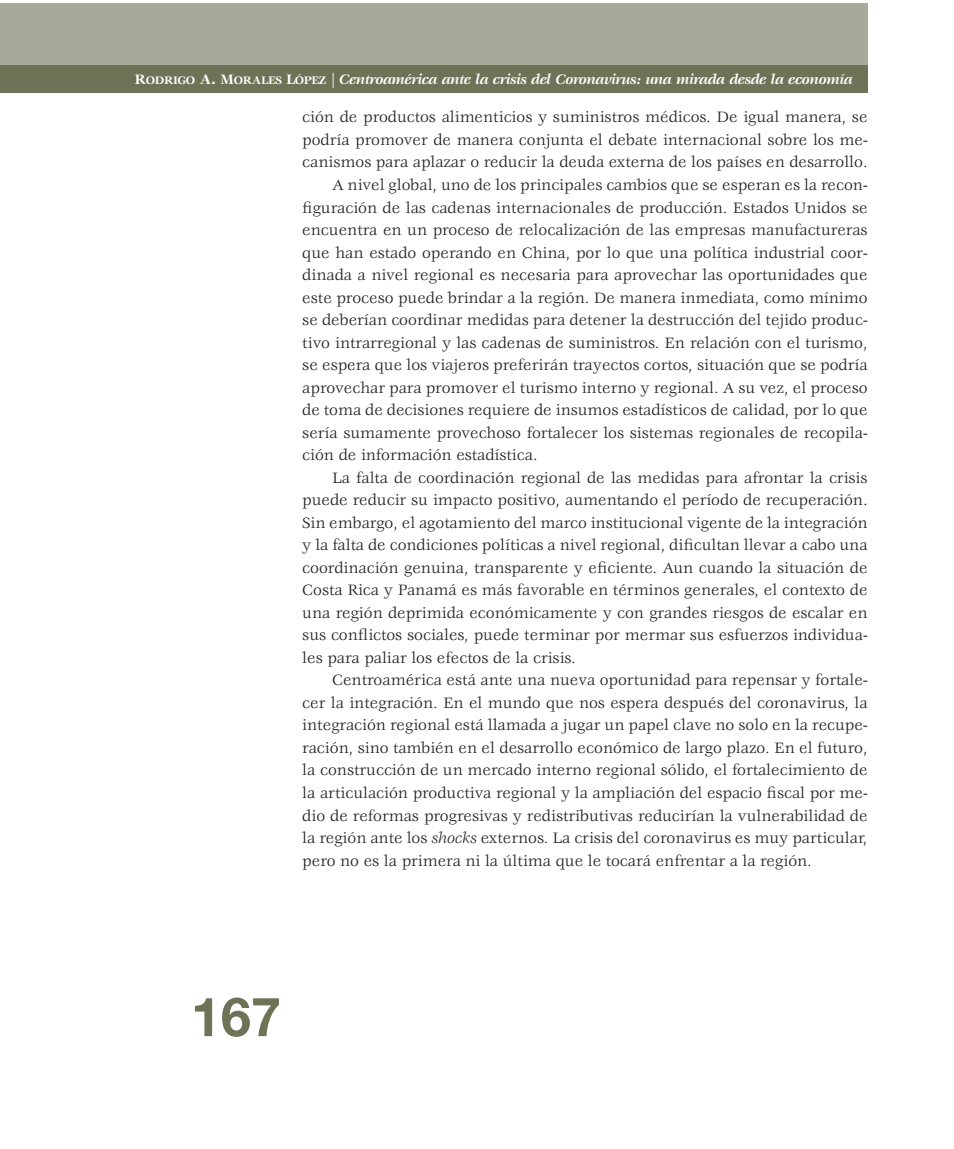
<style>
.page{position:relative;width:954px;height:1149px;background:#fff}
.page>*{position:absolute;margin:0;border:0;box-sizing:border-box;transform-origin:0 0}
.t1{font:700 54px "Helvetica Neue LT Std";color:#6e7256}
.t2{font:16.5px/22.5px "Veljovic";color:#231f20;text-align:justify}
.t3{font:italic 700 15px "Veljovic";letter-spacing:-.025em;color:#fff}
.s1{font-family:"Veljovic Bold SC800";font-weight:400;font-style:normal}
.s2{font-family:"Veljovic Bold SC800";font-weight:400;font-style:normal;font-size:12px}
.s3{font-weight:400;font-style:normal}
.s4{font-style:italic}
</style>
<div class="page">
<div style="left:0;top:3px;width:867px;height:67px;background:#a8aa99"></div>
<div style="left:0;top:66px;width:867px;height:27px;background:#6e7256"></div>
<p class="t3" style="left:135px;top:71px;width:719px"><span class="s1">R</span><span class="s2">ODRIGO</span> <span class="s1">A. M</span><span class="s2">ORALES</span> <span class="s1">L</span><span class="s2">ÓPEZ</span> <span class="s3">|</span> Centroamérica ante la crisis del Coronavirus: una mirada desde la economía</p>
<p class="t2" style="left:302px;top:107px;width:567px">ción de productos alimenticios y suministros médicos. De igual manera, se podría promover de manera conjunta el debate internacional sobre los me&shy;canismos para aplazar o reducir la deuda externa de los países en desarrollo.</p>
<p class="t2" style="left:302px;top:174px;width:567px;text-indent:30px">A nivel global, uno de los principales cambios que se esperan es la recon&shy;figuración de las cadenas internacionales de producción. Estados Unidos se encuentra en un proceso de relocalización de las empresas manufactureras que han estado operando en China, por lo que una política industrial coor&shy;dinada a nivel regional es necesaria para aprovechar las oportunidades que este proceso puede brindar a la región. De manera inmediata, como mínimo se deberían coordinar medidas para detener la destrucción del tejido produc&shy;tivo intrarregional y las cadenas de suministros. En relación con el turismo, se espera que los viajeros preferirán trayectos cortos, situación que se podría aprovechar para promover el turismo interno y regional. A su vez, el proceso de toma de decisiones requiere de insumos estadísticos de calidad, por lo que sería sumamente provechoso fortalecer los sistemas regionales de recopila&shy;ción de información estadística.</p>
<p class="t2" style="left:302px;top:467px;width:567px;text-indent:30px">La falta de coordinación regional de las medidas para afrontar la crisis puede reducir su impacto positivo, aumentando el período de recuperación.<br>Sin embargo, el agotamiento del marco institucional vigente de la integración y la falta de condiciones políticas a nivel regional, dificultan llevar a cabo una coordinación genuina, transparente y eficiente. Aun cuando la situación de Costa Rica y Panamá es más favorable en términos generales, el contexto de una región deprimida económicamente y con grandes riesgos de escalar en sus conflictos sociales, puede terminar por mermar sus esfuerzos individua&shy;les para paliar los efectos de la crisis.</p>
<p class="t2" style="left:302px;top:669px;width:567px;text-indent:30px">Centroamérica está ante una nueva oportunidad para repensar y fortale&shy;cer la integración. En el mundo que nos espera después del coronavirus, la integración regional está llamada a jugar un papel clave no solo en la recupe&shy;ración, sino también en el desarrollo económico de largo plazo. En el futuro, la construcción de un mercado interno regional sólido, el fortalecimiento de la articulación productiva regional y la ampliación del espacio fiscal por me&shy;dio de reformas progresivas y redistributivas reducirían la vulnerabilidad de la región ante los <span class="s4">shocks</span> externos. La crisis del coronavirus es muy particular, pero no es la primera ni la última que le tocará enfrentar a la región.</p>
<h1 class="t1" style="left:191px;top:983px;width:92px">167</h1>
</div>
